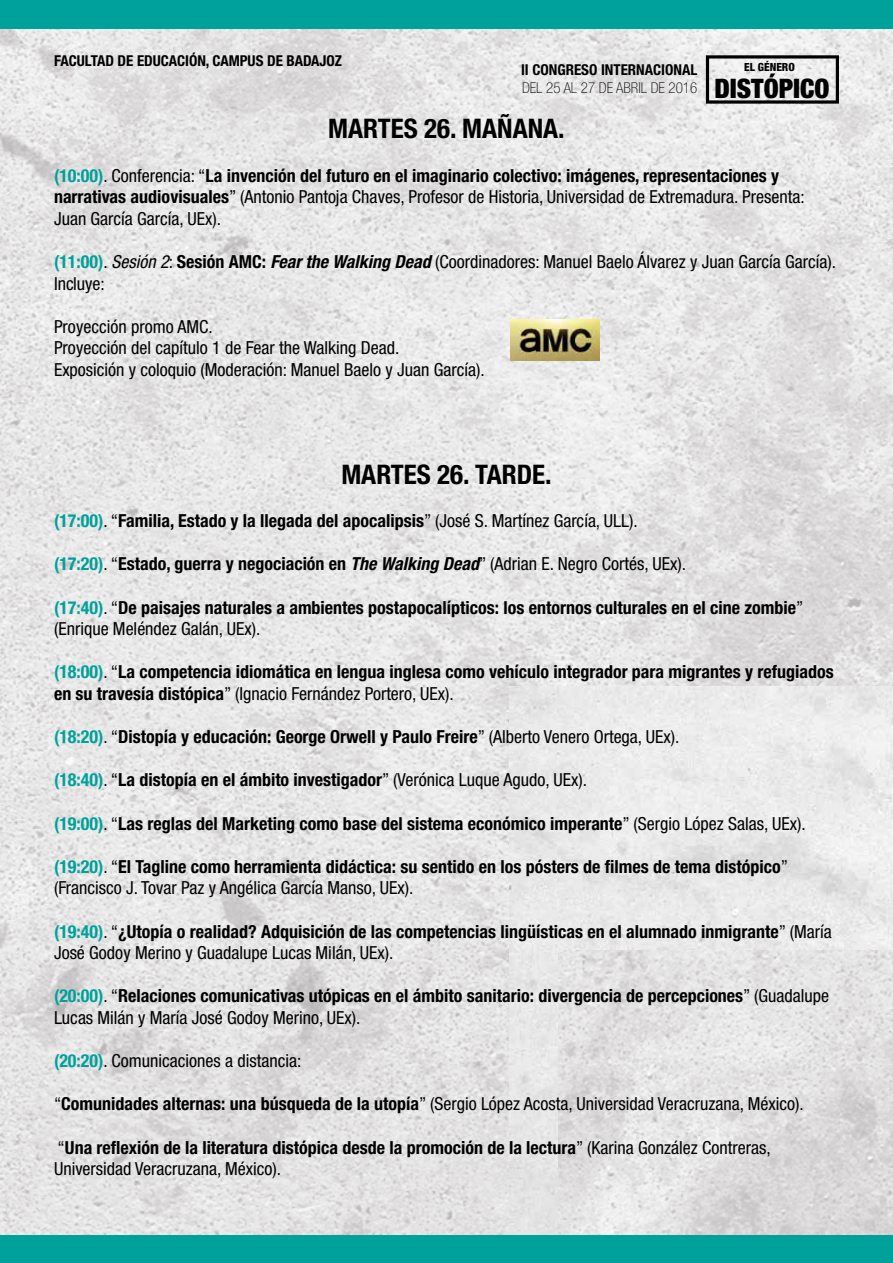
<style>
.page{position:relative;width:893px;height:1263px;background:#fff}
.page>*{position:absolute;margin:0;border:0;box-sizing:border-box;transform-origin:0 0}
.t1{font:700 condensed 27px "Helvetica Neue LT Pro";color:#000}
.t2{font:900 condensed 26.85px "Helvetica Neue LT Pro";color:#000}
.t3{font:700 condensed 18px/21.6px "Helvetica Neue LT Pro";color:#000}
.t4{font:condensed 18px/21.6px "Helvetica Neue LT Pro";color:#000}
.t5{font:700 condensed 15px "Helvetica Neue LT Pro";color:#000}
.t6{font:100 condensed 15px "Helvetica Neue LT Pro";color:#000}
.t7{font:800 condensed 11.25px "Helvetica Neue LT Pro";color:#000}
.s1{font-weight:700;color:#00a19a}
.s2{font-weight:700}
.s3{font-style:italic}
.s4{font-weight:700;font-style:italic}
.s5{color:#00a19a}
.s6{font-weight:400}
</style>
<div class="page">
<img style="left:0;top:29px;width:893px;height:1206px">
<img style="left:509px;top:686px;width:49px;height:549px">
<img style="left:557px;top:686px;width:336px;height:263px">
<svg style="left:706px;top:55px;width:133px;height:49px"></svg>
<div style="left:0;top:0;width:893px;height:29px;background:#00a19a"></div>
<div style="left:0;top:1235px;width:893px;height:28px;background:#00a19a"></div>
<img style="left:510px;top:320px;width:89px;height:40px">
<p class="t5" style="left:54px;top:52px;width:290px">FACULTAD DE EDUCACIÓN, CAMPUS DE BADAJOZ</p>
<p class="t5" style="left:521px;top:61px;width:178px">II CONGRESO INTERNACIONAL</p>
<p class="t6" style="left:522px;top:79px;width:177px">DEL 25 AL 27 DE ABRIL DE 2016</p>
<p class="t7" style="left:744px;top:60px;width:52px">EL GÉNERO</p>
<h2 class="t2" style="left:714px;top:72px;width:117px">DISTÓPICO</h2>
<h1 class="t1" style="left:328px;top:112px;width:238px">MARTES 26. MAÑANA.</h1>
<p class="t4" style="left:54px;top:164px;width:752px"><span class="s1">(10:00)</span>. Conferencia: “<span class="s2">La invención del futuro en el imaginario colectivo: imágenes, representaciones y narrativas audiovisuales</span>” (Antonio Pantoja Chaves, Profesor de Historia, Universidad de Extremadura. Presenta:<br>Juan García García, UEx).</p>
<p class="t4" style="left:54px;top:251px;width:783px"><span class="s1">(11:00)</span>. <span class="s3">Sesión 2</span>: <span class="s2">Sesión AMC:</span> <span class="s4">Fear the Walking Dead</span> (Coordinadores: Manuel Baelo Álvarez y Juan García García).<br>Incluye:</p>
<p class="t4" style="left:54px;top:315px;width:432px">Proyección promo AMC.<br>Proyección del capítulo 1 de Fear the Walking Dead.<br>Exposición y coloquio (Moderación: Manuel Baelo y Juan García).</p>
<h1 class="t1" style="left:341px;top:458px;width:212px">MARTES 26. TARDE.</h1>
<p class="t3" style="left:54px;top:510px;width:585px"><span class="s5">(17:00)</span><span class="s6">. “</span>Familia, Estado y la llegada del apocalipsis<span class="s6">” (José S. Martínez García, ULL).</span></p>
<p class="t4" style="left:54px;top:553px;width:634px"><span class="s1">(17:20)</span>. “<span class="s2">Estado, guerra y negociación en</span> <span class="s4">The Walking Dead</span>” (Adrian E. Negro Cortés, UEx).</p>
<p class="t3" style="left:54px;top:596px;width:751px"><span class="s5">(17:40)</span><span class="s6">. “</span>De paisajes naturales a ambientes postapocalípticos: los entornos culturales en el cine zombie<span class="s6">” (Enrique Meléndez Galán, UEx).</span></p>
<p class="t3" style="left:54px;top:661px;width:781px"><span class="s5">(18:00)</span><span class="s6">. “</span>La competencia idiomática en lengua inglesa como vehículo integrador para migrantes y refugiados en su travesía distópica<span class="s6">” (Ignacio Fernández Portero, UEx).</span></p>
<p class="t3" style="left:54px;top:726px;width:627px"><span class="s5">(18:20)</span><span class="s6">. “</span>Distopía y educación: George Orwell y Paulo Freire<span class="s6">” (Alberto Venero Ortega, UEx).</span></p>
<p class="t3" style="left:54px;top:769px;width:535px"><span class="s5">(18:40)</span><span class="s6">. “</span>La distopía en el ámbito investigador<span class="s6">” (Verónica Luque Agudo, UEx).</span></p>
<p class="t3" style="left:54px;top:812px;width:753px"><span class="s5">(19:00)</span><span class="s6">. “</span>Las reglas del Marketing como base del sistema económico imperante<span class="s6">” (Sergio López Salas, UEx).</span></p>
<p class="t3" style="left:54px;top:855px;width:736px"><span class="s5">(19:20)</span><span class="s6">. “</span>El Tagline como herramienta didáctica: su sentido en los pósters de filmes de tema distópico<span class="s6">” (Francisco J. Tovar Paz y Angélica García Manso, UEx).</span></p>
<p class="t3" style="left:54px;top:920px;width:779px"><span class="s5">(19:40)</span><span class="s6">. “</span>¿Utopía o realidad? Adquisición de las competencias lingüísticas en el alumnado inmigrante<span class="s6">” (María<br>José Godoy Merino y Guadalupe Lucas Milán, UEx).</span></p>
<p class="t3" style="left:54px;top:985px;width:777px"><span class="s5">(20:00)</span><span class="s6">. “</span>Relaciones comunicativas utópicas en el ámbito sanitario: divergencia de percepciones<span class="s6">” (Guadalupe<br>Lucas Milán y María José Godoy Merino, UEx).</span></p>
<p class="t4" style="left:54px;top:1050px;width:249px"><span class="s1">(20:20)</span>. Comunicaciones a distancia:</p>
<p class="t4" style="left:54px;top:1093px;width:751px">“<span class="s2">Comunidades alternas: una búsqueda de la utopía</span>” (Sergio López Acosta, Universidad Veracruzana, México).</p>
<p class="t3" style="left:54px;top:1136px;width:718px"><span class="s6">“</span>Una reflexión de la literatura distópica desde la promoción de la lectura<span class="s6">” (Karina González Contreras,<br>Universidad Veracruzana, México).</span></p>
</div>
